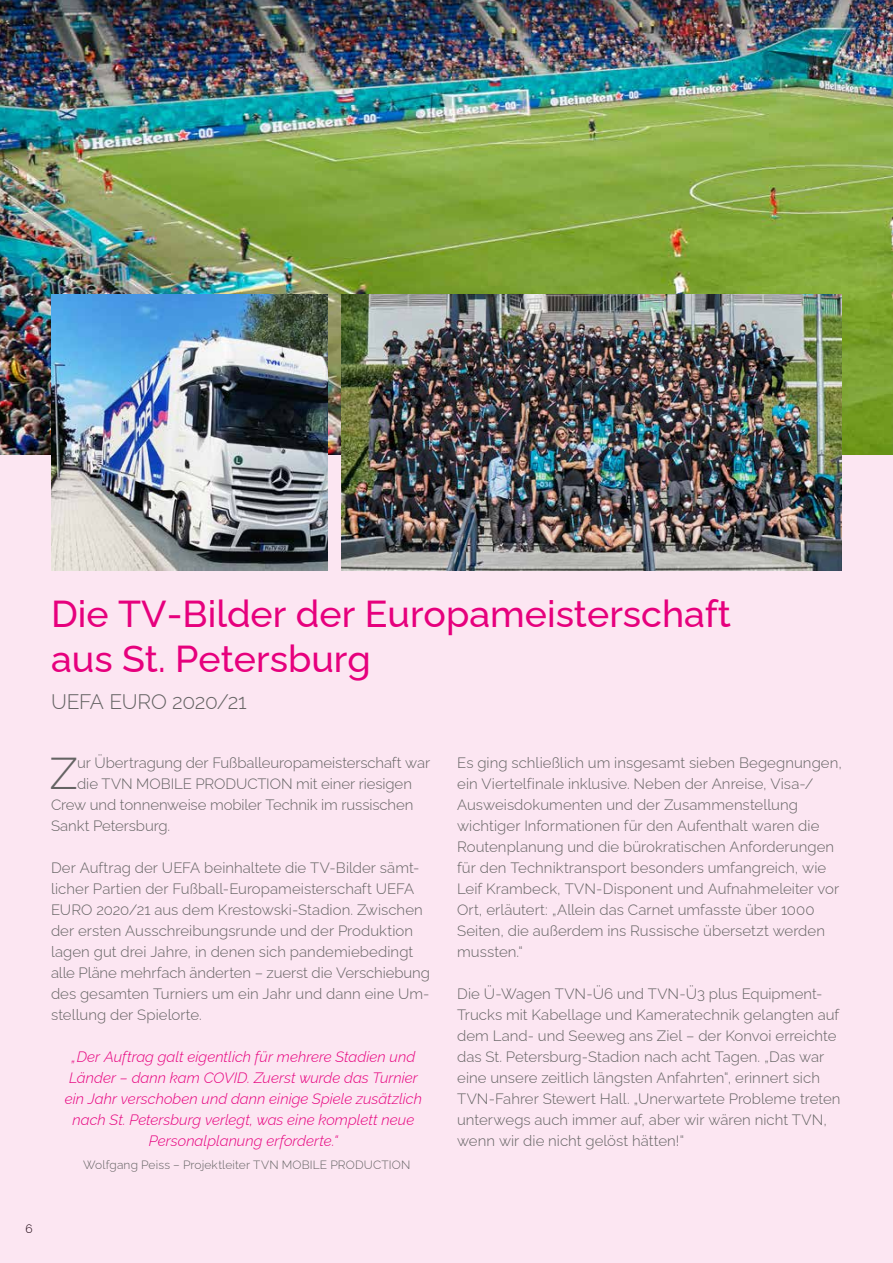
<style>
.page{position:relative;width:893px;height:1263px;background:#fce6f2}
.page>*{position:absolute;margin:0;border:0;box-sizing:border-box;transform-origin:0 0}
.t1{font:300 44.55px "Raleway";color:#646363}
.t2{font:500 37.5px/45px "Raleway";color:#e6007d}
.t3{font:300 21px "Raleway";letter-spacing:-.02em;color:#646363}
.t4{font:300 15px/21px "Raleway";letter-spacing:.005em;color:#646363}
.t5{font:italic 300 15px/21px "Raleway";color:#e6007d;text-align:center}
.t6{font:300 12px "Raleway";letter-spacing:.01em;color:#646363}
.t7{font:300 12px "Raleway";color:#000}
</style>
<div class="page">
<img style="left:0;top:0;width:893px;height:454px">
<img style="left:51px;top:294px;width:276px;height:276px">
<img style="left:342px;top:294px;width:500px;height:276px">
<h2 class="t2" style="left:51px;top:587px;width:681px">Die TV-Bilder der Europameisterschaft aus St. Petersburg</h2>
<h3 class="t3" style="left:51px;top:685px;width:197px">UEFA EURO 2020/21</h3>
<h1 class="t1" style="left:50px;top:738px;width:29px">Z</h1>
<p class="t4" style="left:77px;top:751px;width:355px">ur Übertragung der Fußballeuropameisterschaft war</p>
<p class="t4" style="left:77px;top:772px;width:336px">die TVN MOBILE PRODUCTION mit einer riesigen</p>
<p class="t4" style="left:51px;top:793px;width:364px">Crew und tonnenweise mobiler Technik im russischen</p>
<p class="t4" style="left:51px;top:814px;width:121px">Sankt Petersburg.</p>
<p class="t4" style="left:51px;top:856px;width:380px">Der Auftrag der UEFA beinhaltete die TV-Bilder sämt&shy;licher Partien der Fußball-Europameisterschaft UEFA EURO 2020/21 aus dem Krestowski-Stadion. Zwischen der ersten Ausschreibungsrunde und der Produktion lagen gut drei Jahre, in denen sich pandemiebedingt alle Pläne mehrfach änderten – zuerst die Verschiebung des gesamten Turniers um ein Jahr und dann eine Um&shy;stellung der Spielorte.</p>
<p class="t5" style="left:65px;top:1045px;width:359px">„Der Auftrag galt eigentlich für mehrere Stadien und Länder – dann kam COVID. Zuerst wurde das Turnier ein Jahr verschoben und dann einige Spiele zusätzlich nach St. Petersburg verlegt, was eine komplett neue Personalplanung erforderte.“</p>
<p class="t6" style="left:83px;top:1155px;width:329px">Wolfgang Peiss – Projektleiter TVN MOBILE PRODUCTION</p>
<p class="t4" style="left:457px;top:751px;width:386px">Es ging schließlich um insgesamt sieben Begegnungen, ein Viertelfinale inklusive. Neben der Anreise, Visa-/ Ausweisdokumenten und der Zusammenstellung wichtiger Informationen für den Aufenthalt waren die Routenplanung und die bürokratischen Anforderungen für den Techniktransport besonders umfangreich, wie Leif Krambeck, TVN-Disponent und Aufnahmeleiter vor Ort, erläutert: „Allein das Carnet umfasste über 1000<br>Seiten, die außerdem ins Russische übersetzt werden mussten.“</p>
<p class="t4" style="left:457px;top:982px;width:385px">Die Ü-Wagen TVN-Ü6 und TVN-Ü3 plus Equipment-Trucks mit Kabellage und Kameratechnik gelangten auf dem Land- und Seeweg ans Ziel – der Konvoi erreichte das St. Petersburg-Stadion nach acht Tagen. „Das war eine unsere zeitlich längsten Anfahrten“, erinnert sich TVN-Fahrer Stewert Hall. „Unerwartete Probleme treten unterwegs auch immer auf, aber wir wären nicht TVN, wenn wir die nicht gelöst hätten!“</p>
<p class="t7" style="left:26px;top:1219px;width:9px">6</p>
</div>
